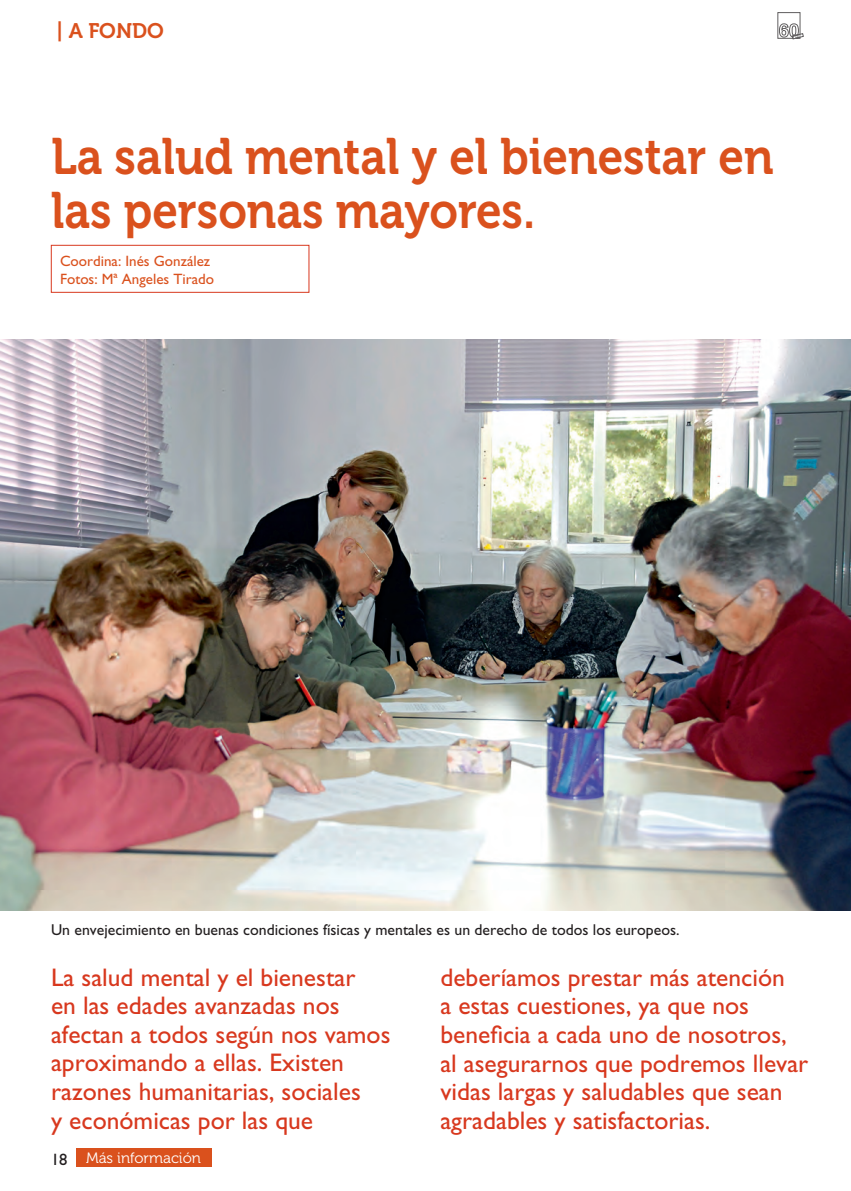
<style>
.page{position:relative;width:851px;height:1191px;background:#fff}
.page>*{position:absolute;margin:0;border:0;box-sizing:border-box;transform-origin:0 0}
.TITULO{font:51px/54px "Museo 700";color:#da511d;scale:.9 1}
.ENTRADILLA{font:25.5px/28.5px "Gill Sans";color:#d8381e}
.t1{font:21px "Museo 700";color:#da511d}
.t2{font:16.5px "Gill Sans";color:#231f20}
.t3{font:15.75px "Gill Sans";color:#231f20}
.CREDITOS{font:15px "Gill Sans";color:#da511d}
.t4{font:15px "Museo 300";color:#fff}
</style>
<div class="page">
<div style="left:76px;top:1148px;width:135px;height:18px;background:#da511d"></div>
<div style="left:51px;top:245px;width:258px;height:47px;border:1px solid #d8381e"></div>
<svg style="left:777px;top:12px;width:26px;height:27px"></svg>
<img style="left:0;top:339px;width:850px;height:571px">
<p class="t1" style="left:57px;top:19px;width:109px">| A FONDO</p>
<p class="TITULO" style="left:51px;top:130px;width:804px">La salud mental y el bienestar en las personas mayores.</p>
<p class="CREDITOS" style="left:60px;top:252px;width:152px">Coordina: Inés González</p>
<p class="CREDITOS" style="left:60px;top:270px;width:156px">Fotos: Mª Angeles Tirado</p>
<p class="t3" style="left:51px;top:920px;width:630px">Un envejecimiento en buenas condiciones físicas y mentales es un derecho de todos los europeos.</p>
<p class="ENTRADILLA" style="left:51px;top:963px;width:341px">La salud mental y el bienestar<br>en las edades avanzadas nos afectan a todos según nos vamos aproximando a ellas. Existen razones humanitarias, sociales<br>y económicas por las que</p>
<p class="ENTRADILLA" style="left:440px;top:963px;width:369px">deberíamos prestar más atención<br>a estas cuestiones, ya que nos beneficia a cada uno de nosotros, al asegurarnos que podremos llevar vidas largas y saludables que sean agradables y satisfactorias.</p>
<p class="t2" style="left:51px;top:1150px;width:18px">18</p>
<p class="t4" style="left:86px;top:1149px;width:116px">Más información</p>
</div>
